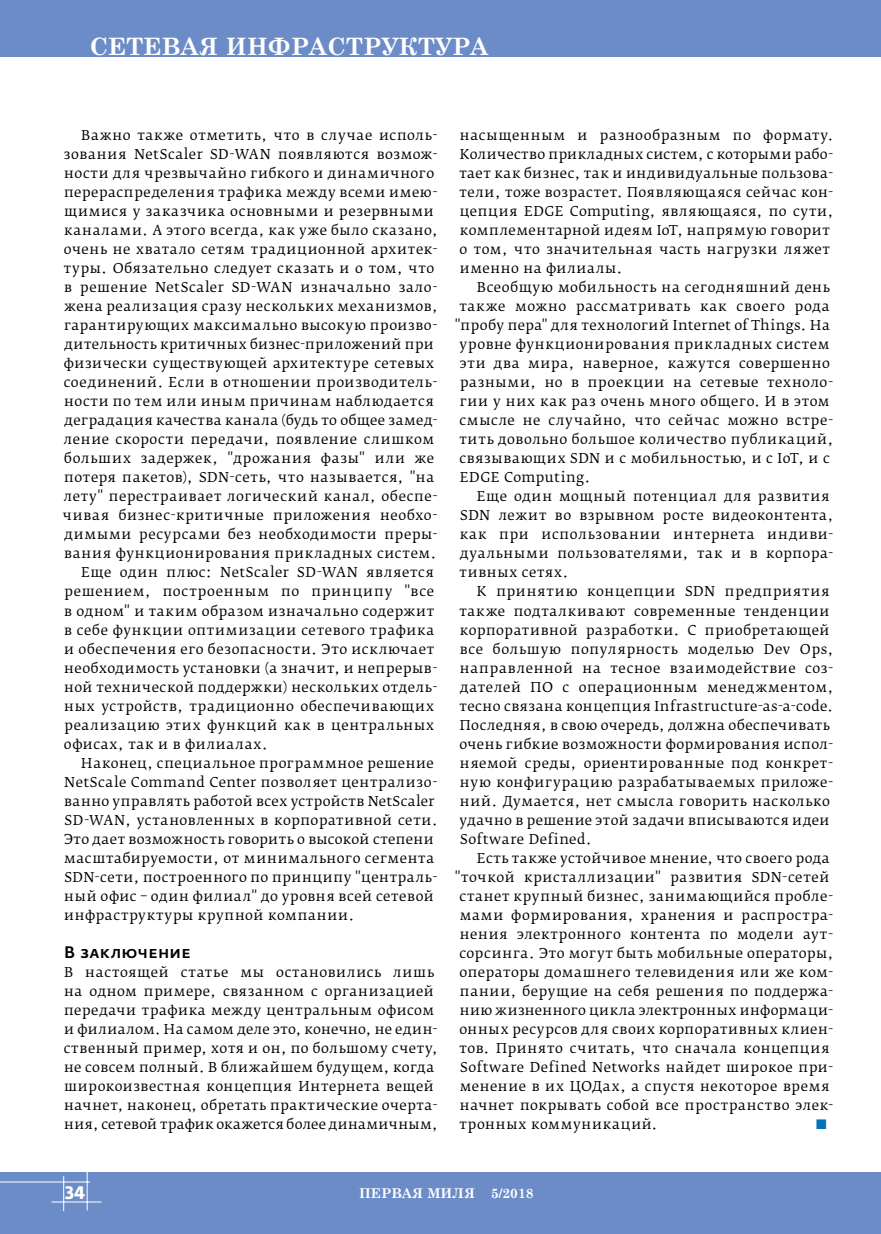
<style>
.page{position:relative;width:881px;height:1234px;background:#fff}
.page>*{position:absolute;margin:0;border:0;box-sizing:border-box;transform-origin:0 0}
.t1{font:700 24px "Century Schoolbook";color:#fff}
.t2{font:700 18px "Fedra Sans Pro";color:#fff}
.t3{font:500 16.5px "Fedra Sans Pro";letter-spacing:.02em;color:#000}
.t4{font:13.5px/19px "Fedra Serif B Pro";letter-spacing:.045em;color:#000}
.t5{font:13.5px "Fedra Serif B Pro";letter-spacing:.025em;color:#000}
.t6{font:700 13.5px "Century Schoolbook";color:#fff}
.t7{font:13.5px "Fedra Serif B Pro";color:#0072bc}
</style>
<div class="page">
<div style="left:0;top:0;width:880px;height:57px;background:#6c8cc7"></div>
<div style="left:0;top:1172px;width:880px;height:61px;background:#6c8cc7"></div>
<hr style="left:51px;top:1201px;width:50px;height:1px;background:#fff">
<hr style="left:87px;top:1171px;width:1px;height:39px;background:#fff">
<hr style="left:63px;top:1175px;width:1px;height:35px;background:#fff">
<hr style="left:0;top:1181px;width:90px;height:1px;background:#fff">
<h1 class="t1" style="left:89px;top:28px;width:400px">Сетевая инфраструктура</h1>
<p class="t4" style="left:81px;top:125px;width:357px">Важно также отметить, что в случае исполь-</p>
<p class="t4" style="left:64px;top:144px;width:375px">зования NetScaler SD-WAN появляются возмож-</p>
<p class="t4" style="left:64px;top:163px;width:371px">ности для чрезвычайно гибкого и динамичного</p>
<p class="t4" style="left:64px;top:182px;width:373px">перераспределения трафика между всеми имею-</p>
<p class="t4" style="left:64px;top:201px;width:371px">щимися у заказчика основными и резервными</p>
<p class="t4" style="left:64px;top:220px;width:375px">каналами. А этого всегда, как уже было сказано,</p>
<p class="t4" style="left:64px;top:239px;width:375px">очень не хватало сетям традиционной архитек-</p>
<p class="t4" style="left:64px;top:258px;width:372px">туры. Обязательно следует сказать и о том, что</p>
<p class="t4" style="left:64px;top:277px;width:374px">в решение NetScaler SD-WAN изначально зало-</p>
<p class="t4" style="left:64px;top:296px;width:374px">жена реализация сразу нескольких механизмов,</p>
<p class="t4" style="left:64px;top:315px;width:375px">гарантирующих максимально высокую произво-</p>
<p class="t4" style="left:64px;top:334px;width:371px">дительность критичных бизнес-приложений при</p>
<p class="t4" style="left:64px;top:354px;width:372px">физически существующей архитектуре сетевых</p>
<p class="t4" style="left:64px;top:373px;width:375px">соединений. Если в отношении производитель-</p>
<p class="t4" style="left:64px;top:392px;width:371px">ности по тем или иным причинам наблюдается</p>
<p class="t4" style="left:65px;top:411px;width:374px">деградация качества канала (будь то общее замед-</p>
<p class="t4" style="left:64px;top:430px;width:371px">ление скорости передачи, появление слишком</p>
<p class="t4" style="left:64px;top:449px;width:371px">больших задержек, "дрожания фазы" или же</p>
<p class="t4" style="left:64px;top:468px;width:371px">потеря пакетов), SDN-сеть, что называется, "на</p>
<p class="t4" style="left:64px;top:487px;width:375px">лету" перестраивает логический канал, обеспе-</p>
<p class="t4" style="left:63px;top:506px;width:376px">чивая бизнес-критичные приложения необхо-</p>
<p class="t4" style="left:65px;top:525px;width:374px">димыми ресурсами без необходимости преры-</p>
<p class="t4" style="left:64px;top:544px;width:373px">вания функционирования прикладных систем.</p>
<p class="t4" style="left:81px;top:563px;width:354px">Еще один плюс: NetScaler SD-WAN является</p>
<p class="t4" style="left:64px;top:582px;width:371px">решением, построенным по принципу "все</p>
<p class="t4" style="left:64px;top:601px;width:371px">в одном" и таким образом изначально содержит</p>
<p class="t4" style="left:64px;top:620px;width:371px">в себе функции оптимизации сетевого трафика</p>
<p class="t4" style="left:64px;top:639px;width:371px">и обеспечения его безопасности. Это исключает</p>
<p class="t4" style="left:64px;top:658px;width:374px">необходимость установки (а значит, и непрерыв-</p>
<p class="t4" style="left:64px;top:677px;width:374px">ной технической поддержки) нескольких отдель-</p>
<p class="t4" style="left:64px;top:696px;width:371px">ных устройств, традиционно обеспечивающих</p>
<p class="t4" style="left:64px;top:715px;width:371px">реализацию этих функций как в центральных</p>
<p class="t4" style="left:64px;top:734px;width:205px">офисах, так и в филиалах.</p>
<p class="t4" style="left:81px;top:753px;width:354px">Наконец, специальное программное решение</p>
<p class="t4" style="left:64px;top:772px;width:374px">NetScale Command Center позволяет централизо-</p>
<p class="t4" style="left:64px;top:791px;width:371px">ванно управлять работой всех устройств NetScaler</p>
<p class="t4" style="left:65px;top:810px;width:374px">SD-WAN, установленных в корпоративной сети.</p>
<p class="t4" style="left:64px;top:829px;width:372px">Это дает возможность говорить о высокой степени</p>
<p class="t4" style="left:64px;top:848px;width:371px">масштабируемости, от минимального сегмента</p>
<p class="t4" style="left:65px;top:867px;width:374px">SDN-сети, построенного по принципу "централь-</p>
<p class="t4" style="left:64px;top:886px;width:371px">ный офис – один филиал" до уровня всей сетевой</p>
<p class="t4" style="left:64px;top:905px;width:291px">инфраструктуры крупной компании.</p>
<p class="t3" style="left:64px;top:941px;width:128px">В заключение</p>
<p class="t4" style="left:64px;top:962px;width:375px">В настоящей статье мы остановились лишь на одном примере, связанном с организацией передачи трафика между центральным офисом и филиалом. На самом деле это, конечно, не един&shy;ственный пример, хотя и он, по большому счету, не совсем полный. В ближайшем будущем, когда широкоизвестная концепция Интернета вещей начнет, наконец, обретать практические очерта&shy;ния, сетевой трафик окажется более динамичным,</p>
<p class="t4" style="left:459px;top:125px;width:375px">насыщенным и разнообразным по формату.<br>Количество прикладных систем, с которыми рабо&shy;тает как бизнес, так и индивидуальные пользова&shy;тели, тоже возрастет. Появляющаяся сейчас кон&shy;цепция EDGE Computing, являющаяся, по сути, комплементарной идеям IoT, напрямую говорит о том, что значительная часть нагрузки ляжет именно на филиалы.</p>
<p class="t4" style="left:476px;top:277px;width:354px">Всеобщую мобильность на сегодняшний день</p>
<p class="t4" style="left:459px;top:296px;width:372px">также можно рассматривать как своего рода</p>
<p class="t4" style="left:454px;top:315px;width:376px">"пробу пера" для технологий Internet of Things. На</p>
<p class="t4" style="left:459px;top:335px;width:371px">уровне функционирования прикладных систем</p>
<p class="t4" style="left:460px;top:354px;width:371px">эти два мира, наверное, кажутся совершенно</p>
<p class="t4" style="left:460px;top:373px;width:374px">разными, но в проекции на сетевые техноло-</p>
<p class="t4" style="left:459px;top:392px;width:371px">гии у них как раз очень много общего. И в этом</p>
<p class="t4" style="left:459px;top:411px;width:375px">смысле не случайно, что сейчас можно встре-</p>
<p class="t4" style="left:459px;top:430px;width:375px">тить довольно большое количество публикаций,</p>
<p class="t4" style="left:459px;top:449px;width:372px">связывающих SDN и с мобильностью, и с IoT, и с</p>
<p class="t4" style="left:459px;top:468px;width:132px">EDGE Computing.</p>
<p class="t4" style="left:476px;top:487px;width:354px">Еще один мощный потенциал для развития</p>
<p class="t4" style="left:460px;top:506px;width:374px">SDN лежит во взрывном росте видеоконтента,</p>
<p class="t4" style="left:459px;top:525px;width:373px">как при использовании интернета индиви-</p>
<p class="t4" style="left:460px;top:544px;width:374px">дуальными пользователями, так и в корпора-</p>
<p class="t4" style="left:459px;top:563px;width:110px">тивных сетях.</p>
<p class="t4" style="left:477px;top:582px;width:354px">К принятию концепции SDN предприятия</p>
<p class="t4" style="left:459px;top:601px;width:371px">также подталкивают современные тенденции</p>
<p class="t4" style="left:459px;top:620px;width:371px">корпоративной разработки. С приобретающей</p>
<p class="t4" style="left:459px;top:639px;width:375px">все большую популярность моделью Dev Ops,</p>
<p class="t4" style="left:459px;top:658px;width:374px">направленной на тесное взаимодействие соз-</p>
<p class="t4" style="left:460px;top:677px;width:374px">дателей ПО с операционным менеджментом,</p>
<p class="t4" style="left:459px;top:696px;width:375px">тесно связана концепция Infrastructure-as-а-code.</p>
<p class="t4" style="left:459px;top:715px;width:371px">Последняя, в свою очередь, должна обеспечивать</p>
<p class="t4" style="left:459px;top:734px;width:375px">очень гибкие возможности формирования испол-</p>
<p class="t4" style="left:459px;top:753px;width:374px">няемой среды, ориентированные под конкрет-</p>
<p class="t4" style="left:459px;top:772px;width:374px">ную конфигурацию разрабатываемых приложе-</p>
<p class="t4" style="left:459px;top:791px;width:371px">ний. Думается, нет смысла говорить насколько</p>
<p class="t4" style="left:459px;top:810px;width:371px">удачно в решение этой задачи вписываются идеи</p>
<p class="t4" style="left:460px;top:829px;width:133px">Software Defined.</p>
<p class="t4" style="left:476px;top:848px;width:354px">Есть также устойчивое мнение, что своего рода</p>
<p class="t4" style="left:454px;top:867px;width:376px">"точкой кристаллизации" развития SDN-сетей</p>
<p class="t4" style="left:459px;top:886px;width:375px">станет крупный бизнес, занимающийся пробле-</p>
<p class="t4" style="left:459px;top:905px;width:375px">мами формирования, хранения и распростра-</p>
<p class="t4" style="left:459px;top:924px;width:374px">нения электронного контента по модели аут-</p>
<p class="t4" style="left:459px;top:943px;width:375px">сорсинга. Это могут быть мобильные операторы,</p>
<p class="t4" style="left:459px;top:962px;width:375px">операторы домашнего телевидения или же ком-</p>
<p class="t4" style="left:459px;top:981px;width:374px">пании, берущие на себя решения по поддержа-</p>
<p class="t5" style="left:459px;top:1001px;width:374px">нию жизненного цикла электронных информаци-</p>
<p class="t4" style="left:459px;top:1019px;width:374px">онных ресурсов для своих корпоративных клиен-</p>
<p class="t4" style="left:459px;top:1038px;width:371px">тов. Принято считать, что сначала концепция</p>
<p class="t4" style="left:460px;top:1057px;width:374px">Software Defined Networks найдет широкое при-</p>
<p class="t4" style="left:459px;top:1076px;width:371px">менение в их ЦОДах, а спустя некоторое время</p>
<p class="t4" style="left:459px;top:1095px;width:374px">начнет покрывать собой все пространство элек-</p>
<p class="t4" style="left:459px;top:1114px;width:199px">тронных коммуникаций.</p>
<p class="t7" style="left:814px;top:1115px;width:14px">■</p>
<h2 class="t2" style="left:65px;top:1180px;width:22px">34</h2>
<p class="t6" style="left:359px;top:1181px;width:176px">ПЕРВАЯ МИЛЯ 5/2018</p>
</div>
